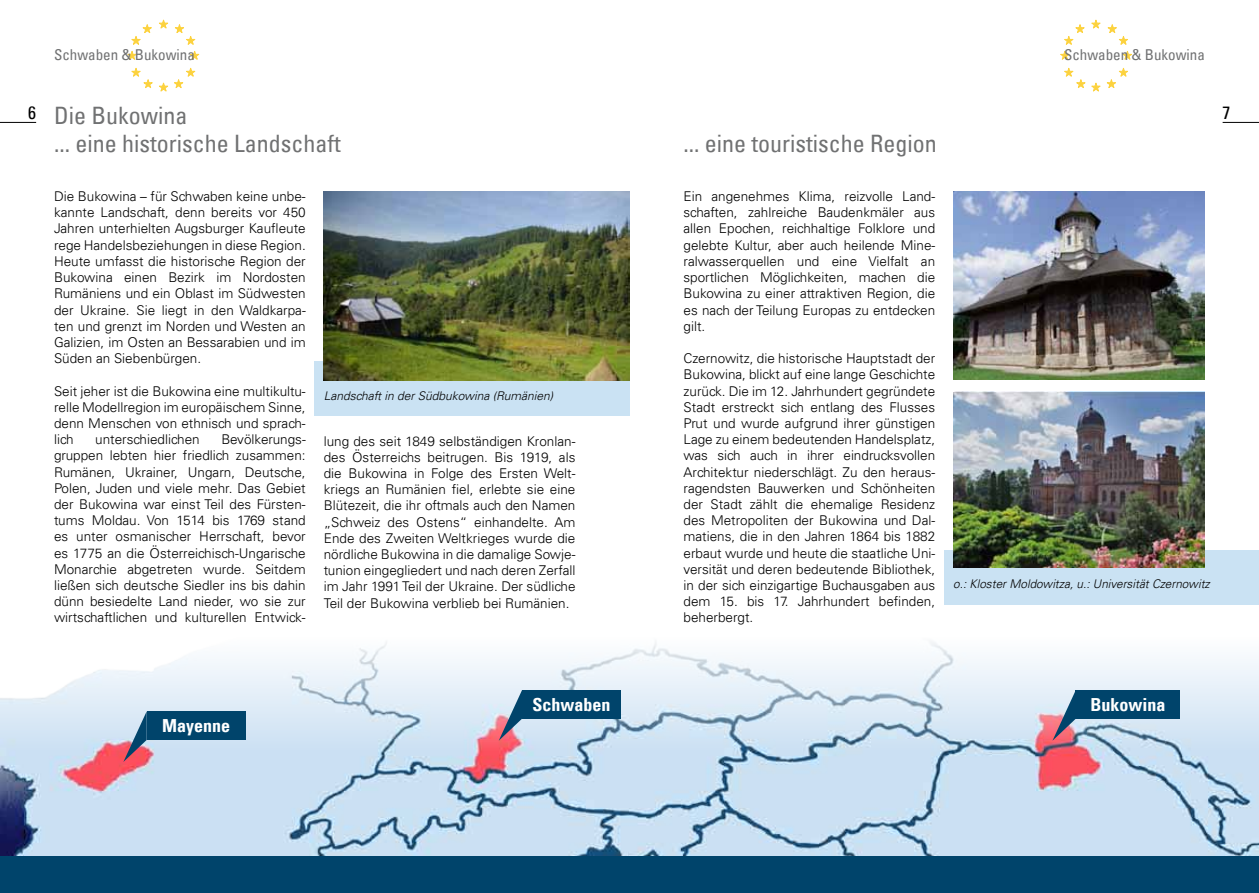
<style>
.page{position:relative;width:1259px;height:893px;background:#fff}
.page>*{position:absolute;margin:0;border:0;box-sizing:border-box;transform-origin:0 0}
.t1{font:condensed 24px/28.8px "Univers LT";color:#707172}
.t2{font:700 condensed 18px "Univers LT";color:#fff}
.t3{font:condensed 18px "Univers LT";color:#000}
.t4{font:condensed 15px "Univers LT";color:#707172}
.t5{font:300 13.5px/16.2px "Univers LT";color:#000;text-align:justify}
.t6{font:italic 300 12px "Univers LT";color:#000}
</style>
<div class="page">
<div style="left:0;top:856px;width:1259px;height:37px;background:#00446b"></div>
<svg style="left:1091px;top:83px;width:9px;height:8px"></svg>
<svg style="left:1091px;top:20px;width:9px;height:8px"></svg>
<svg style="left:1108px;top:25px;width:19px;height:20px"></svg>
<svg style="left:1107px;top:68px;width:20px;height:20px"></svg>
<svg style="left:1123px;top:51px;width:8px;height:8px"></svg>
<svg style="left:1064px;top:25px;width:20px;height:20px"></svg>
<svg style="left:1064px;top:68px;width:21px;height:20px"></svg>
<svg style="left:1060px;top:51px;width:9px;height:8px"></svg>
<svg style="left:159px;top:83px;width:9px;height:8px"></svg>
<svg style="left:159px;top:20px;width:9px;height:8px"></svg>
<svg style="left:132px;top:25px;width:20px;height:20px"></svg>
<svg style="left:132px;top:68px;width:20px;height:20px"></svg>
<svg style="left:128px;top:51px;width:8px;height:8px"></svg>
<svg style="left:175px;top:25px;width:20px;height:20px"></svg>
<svg style="left:174px;top:68px;width:21px;height:20px"></svg>
<svg style="left:190px;top:51px;width:9px;height:8px"></svg>
<hr style="left:0;top:122px;width:36px;height:1px;background:#000">
<hr style="left:1222px;top:122px;width:37px;height:1px;background:#000">
<div style="left:314px;top:361px;width:315px;height:54px;background:#cae2f3"></div>
<div style="left:944px;top:550px;width:315px;height:54px;background:#cae2f3"></div>
<img style="left:953px;top:191px;width:252px;height:188px">
<img style="left:0;top:641px;width:1259px;height:215px">
<img style="left:953px;top:391px;width:251px;height:177px">
<img style="left:324px;top:191px;width:305px;height:190px">
<div style="left:147px;top:711px;width:99px;height:29px;background:#00446b"></div>
<div style="left:522px;top:690px;width:99px;height:29px;background:#00446b"></div>
<div style="left:1076px;top:690px;width:104px;height:29px;background:#00446b"></div>
<svg style="left:123px;top:711px;width:24px;height:51px"></svg>
<svg style="left:499px;top:690px;width:23px;height:51px"></svg>
<svg style="left:1052px;top:690px;width:24px;height:51px"></svg>
<p class="t4" style="left:54px;top:45px;width:142px">Schwaben &amp; Bukowina</p>
<p class="t4" style="left:1064px;top:45px;width:142px">Schwaben &amp; Bukowina</p>
<h1 class="t1" style="left:54px;top:100px;width:288px">Die Bukowina<br>... eine historische Landschaft</h1>
<h2 class="t3" style="left:28px;top:101px;width:9px">6</h2>
<h2 class="t3" style="left:1222px;top:101px;width:9px">7</h2>
<h1 class="t1" style="left:683px;top:129px;width:255px">... eine touristische Region</h1>
<p class="t5" style="left:54px;top:188px;width:253px">Die Bukowina – für Schwaben keine unbe&shy;kannte Landschaft, denn bereits vor 450<br>Jahren unterhielten Augsburger Kaufleute rege Handelsbeziehungen in diese Region.<br>Heute umfasst die historische Region der Bukowina einen Bezirk im Nordosten Rumäniens und ein Oblast im Südwesten der Ukraine. Sie liegt in den Waldkarpa&shy;ten und grenzt im Norden und Westen an Galizien, im Osten an Bessarabien und im Süden an Siebenbürgen.</p>
<p class="t5" style="left:54px;top:383px;width:253px">Seit jeher ist die Bukowina eine multikultu&shy;relle Modellregion im europäischem Sinne, denn Menschen von ethnisch und sprach&shy;lich</p>
<p class="t6" style="left:324px;top:389px;width:231px">Landschaft in der Südbukowina (Rumänien)</p>
<p class="t5" style="left:54px;top:431px;width:253px;text-indent:167px">Bevölkerungs&shy;gruppen lebten hier friedlich zusammen:<br>Rumänen, Ukrainer, Ungarn, Deutsche, Polen, Juden und viele mehr. Das Gebiet der Bukowina war einst Teil des Fürsten&shy;tums Moldau. Von 1514 bis 1769 stand es unter osmanischer Herrschaft, bevor es 1775 an die Österreichisch-Ungarische Monarchie abgetreten wurde. Seitdem ließen sich deutsche Siedler ins bis dahin dünn besiedelte Land nieder, wo sie zur wirtschaftlichen und kulturellen Entwick-</p>
<p class="t5" style="left:324px;top:433px;width:253px">lung des seit 1849 selbständigen Kronlan&shy;des Österreichs beitrugen. Bis 1919, als die Bukowina in Folge des Ersten Welt&shy;kriegs an Rumänien fiel, erlebte sie eine Blütezeit, die ihr oftmals auch den Namen „Schweiz des Ostens“ einhandelte. Am Ende des Zweiten Weltkrieges wurde die nördliche Bukowina in die damalige Sowje&shy;tunion eingegliedert und nach deren Zerfall im Jahr 1991 Teil der Ukraine. Der südliche Teil der Bukowina verblieb bei Rumänien.</p>
<p class="t5" style="left:95px;top:431px;width:106px">unterschiedlichen</p>
<p class="t5" style="left:683px;top:188px;width:253px">Ein angenehmes Klima, reizvolle Land&shy;schaften, zahlreiche Baudenkmäler aus allen Epochen, reichhaltige Folklore und gelebte Kultur, aber auch heilende Mine&shy;ralwasserquellen und eine Vielfalt an sportlichen Möglichkeiten, machen die Bukowina zu einer attraktiven Region, die es nach der Teilung Europas zu entdecken gilt.</p>
<p class="t5" style="left:683px;top:350px;width:253px">Czernowitz, die historische Hauptstadt der Bukowina, blickt auf eine lange Geschichte zurück. Die im 12. Jahrhundert gegründete Stadt erstreckt sich entlang des Flusses Prut und wurde aufgrund ihrer günstigen Lage zu einem bedeutenden Handelsplatz, was sich auch in ihrer eindrucksvollen Architektur niederschlägt. Zu den heraus&shy;ragendsten Bauwerken und Schönheiten der Stadt zählt die ehemalige Residenz des Metropoliten der Bukowina und Dal&shy;matiens, die in den Jahren 1864 bis 1882 erbaut wurde und heute die staatliche Uni&shy;versität und deren bedeutende Bibliothek, in der sich einzigartige Buchausgaben aus dem 15. bis 17. Jahrhundert befinden, beherbergt.</p>
<p class="t6" style="left:953px;top:576px;width:258px">o.: Kloster Moldowitza, u.: Universität Czernowitz</p>
<h2 class="t2" style="left:162px;top:715px;width:69px">Mayenne</h2>
<h2 class="t2" style="left:532px;top:693px;width:80px">Schwaben</h2>
<h2 class="t2" style="left:1090px;top:693px;width:77px">Bukowina</h2>
</div>
